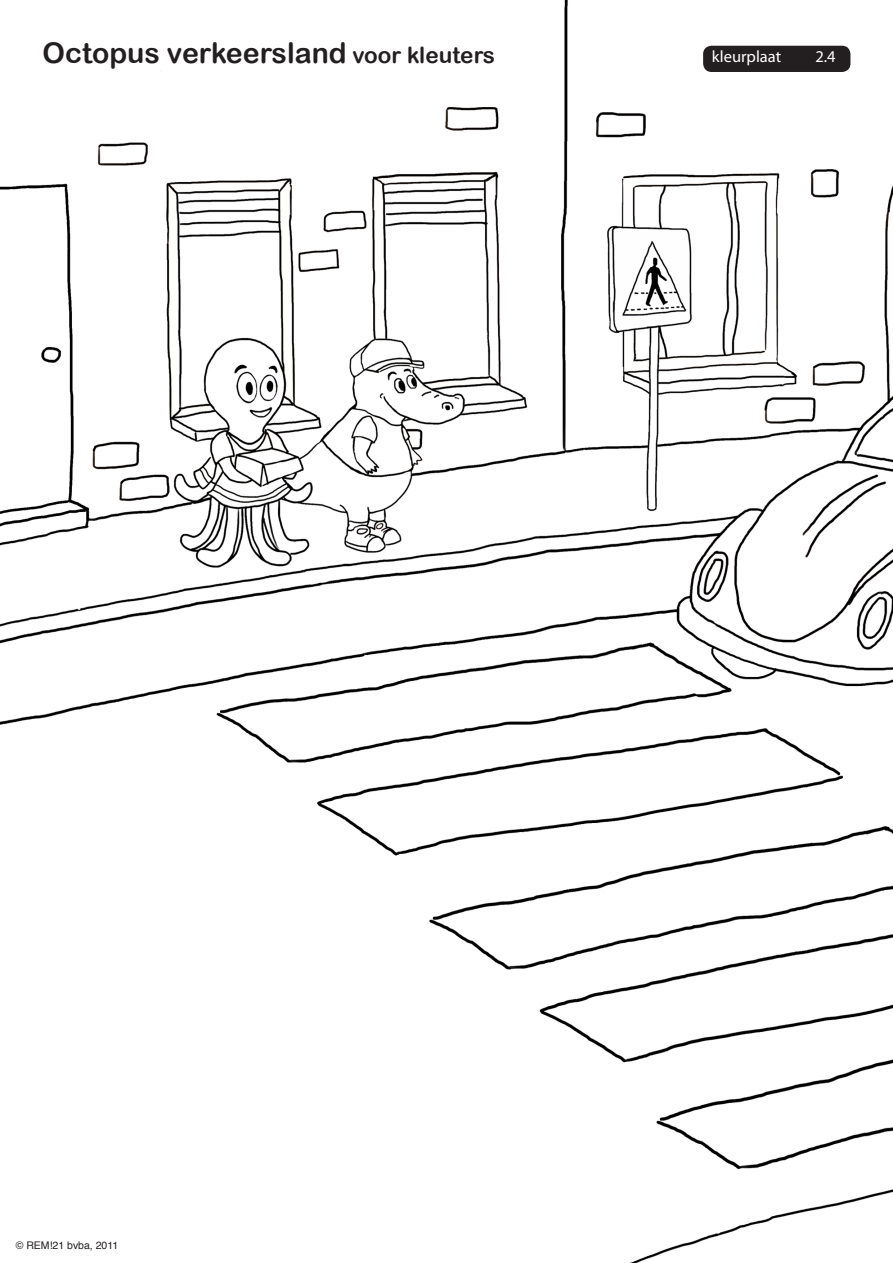
<style>
.page{position:relative;width:893px;height:1263px;background:#fff}
.page>*{position:absolute;margin:0;border:0;box-sizing:border-box;transform-origin:0 0}
.t1{font:28.5px "Arial Rounded MT Bold";color:#231f20}
.t2{font:16.5px "Myriad Pro";color:#fff}
.t3{font:10.5px "Helvetica";color:#231f20}
.s1{font-size:22.5px}
</style>
<div class="page">
<img style="left:0;top:0;width:893px;height:1263px">
<div style="left:703px;top:46px;width:147px;height:26px;background:#231f20;border-radius:9px"></div>
<p class="t1" style="left:43px;top:36px;width:454px">Octopus verkeersland <span class="s1">voor kleuters</span></p>
<p class="t2" style="left:712px;top:47px;width:71px">kleurplaat</p>
<p class="t2" style="left:815px;top:47px;width:22px">2.4</p>
<p class="t3" style="left:16px;top:1237px;width:104px">© REM!21 bvba, 2011</p>
</div>
